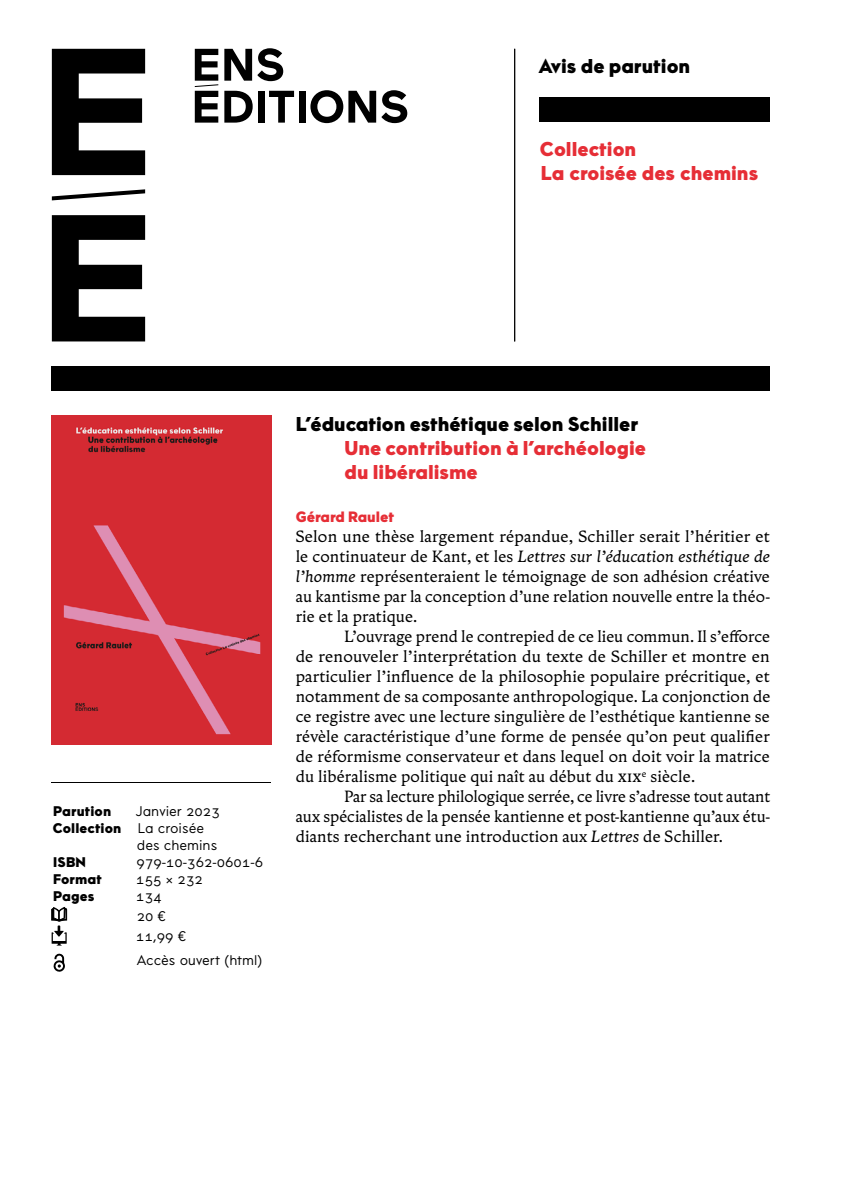
<style>
.page{position:relative;width:845px;height:1191px;background:#fff}
.page>*{position:absolute;margin:0;border:0;box-sizing:border-box;transform-origin:0 0}
.t1{font:20px/24px "Maax ENS Black";color:#e62e36}
.t2{font:20px "Maax ENS Black";color:#000}
.t3{font:16px/20px "Zenith ENS400 os 20";letter-spacing:.01em;color:#000;text-align:justify}
.t4{font:15px "Maax ENS Black";color:#e62e36}
.t5{font:14px/17px "Maax ENS";color:#000}
.t6{font:14px/17px "Maax ENS Black";letter-spacing:.01em;color:#000}
.s1{font-style:italic}
</style>
<div class="page">
<svg style="left:224px;top:48px;width:59px;height:33px"></svg>
<svg style="left:224px;top:91px;width:29px;height:32px"></svg>
<div style="left:258px;top:91px;width:6px;height:32px;background:#000"></div>
<svg style="left:269px;top:91px;width:25px;height:32px"></svg>
<div style="left:299px;top:91px;width:6px;height:32px;background:#000"></div>
<svg style="left:310px;top:90px;width:97px;height:33px"></svg>
<svg style="left:195px;top:49px;width:23px;height:74px"></svg>
<svg style="left:52px;top:49px;width:93px;height:126px"></svg>
<svg style="left:52px;top:215px;width:93px;height:126px"></svg>
<svg style="left:52px;top:189px;width:93px;height:11px"></svg>
<div style="left:539px;top:98px;width:231px;height:24px;background:#000"></div>
<div style="left:52px;top:366px;width:718px;height:24px;background:#000"></div>
<hr style="left:514px;top:49px;width:1px;height:292px;background:#000">
<img style="left:52px;top:415px;width:219px;height:329px">
<hr style="left:52px;top:782px;width:219px;height:1px;background:#000">
<svg style="left:51px;top:907px;width:16px;height:38px"></svg>
<svg style="left:53px;top:953px;width:12px;height:19px"></svg>
<p class="t2" style="left:538px;top:51px;width:153px">Avis de parution</p>
<p class="t1" style="left:540px;top:138px;width:220px">Collection<br>La croisée des chemins</p>
<p class="t6" style="left:53px;top:803px;width:70px">Parution<br>Collection</p>
<p class="t6" style="left:53px;top:854px;width:50px">ISBN<br>Format<br>Pages</p>
<p class="t5" style="left:136px;top:803px;width:129px">Janvier 2023<br>La croisée<br>des chemins<br>979-10-362-0601-6<br>155 x 232<br>134</p>
<p class="t5" style="left:136px;top:906px;width:51px;line-height:20px">20 €<br>11,99 €</p>
<p class="t5" style="left:137px;top:952px;width:127px">Accès ouvert (html)</p>
<p class="t2" style="left:296px;top:410px;width:344px">L’éducation esthétique selon Schiller</p>
<p class="t1" style="left:344px;top:437px;width:303px">Une contribution à l’archéologie du libéralisme</p>
<p class="t4" style="left:296px;top:506px;width:100px">Gérard Raulet</p>
<p class="t3" style="left:296px;top:526px;width:476px">Selon une thèse largement répandue, Schiller serait l’héritier et le continuateur de Kant, et les <span class="s1">Lettres sur l’éducation esthétique de l’homme</span> représenteraient le témoignage de son adhésion créative au kantisme par la conception d’une relation nouvelle entre la théo&shy;rie et la pratique.</p>
<p class="t3" style="left:296px;top:626px;width:476px;text-indent:49px">L’ouvrage prend le contrepied de ce lieu commun. Il s’efforce de renouveler l’interprétation du texte de Schiller et montre en particulier l’influence de la philosophie populaire précritique, et notamment de sa composante anthropologique. La conjonction de ce registre avec une lecture singulière de l’esthétique kantienne se révèle caractéristique d’une forme de pensée qu’on peut qualifier de réformisme conservateur et dans lequel on doit voir la matrice du libéralisme politique qui naît au début du xix<sup>e</sup> siècle.</p>
<p class="t3" style="left:296px;top:786px;width:476px;text-indent:49px">Par sa lecture philologique serrée, ce livre s’adresse tout autant aux spécialistes de la pensée kantienne et post-kantienne qu’aux étu&shy;diants recherchant une introduction aux <span class="s1">Lettres</span> de Schiller.</p>
</div>
